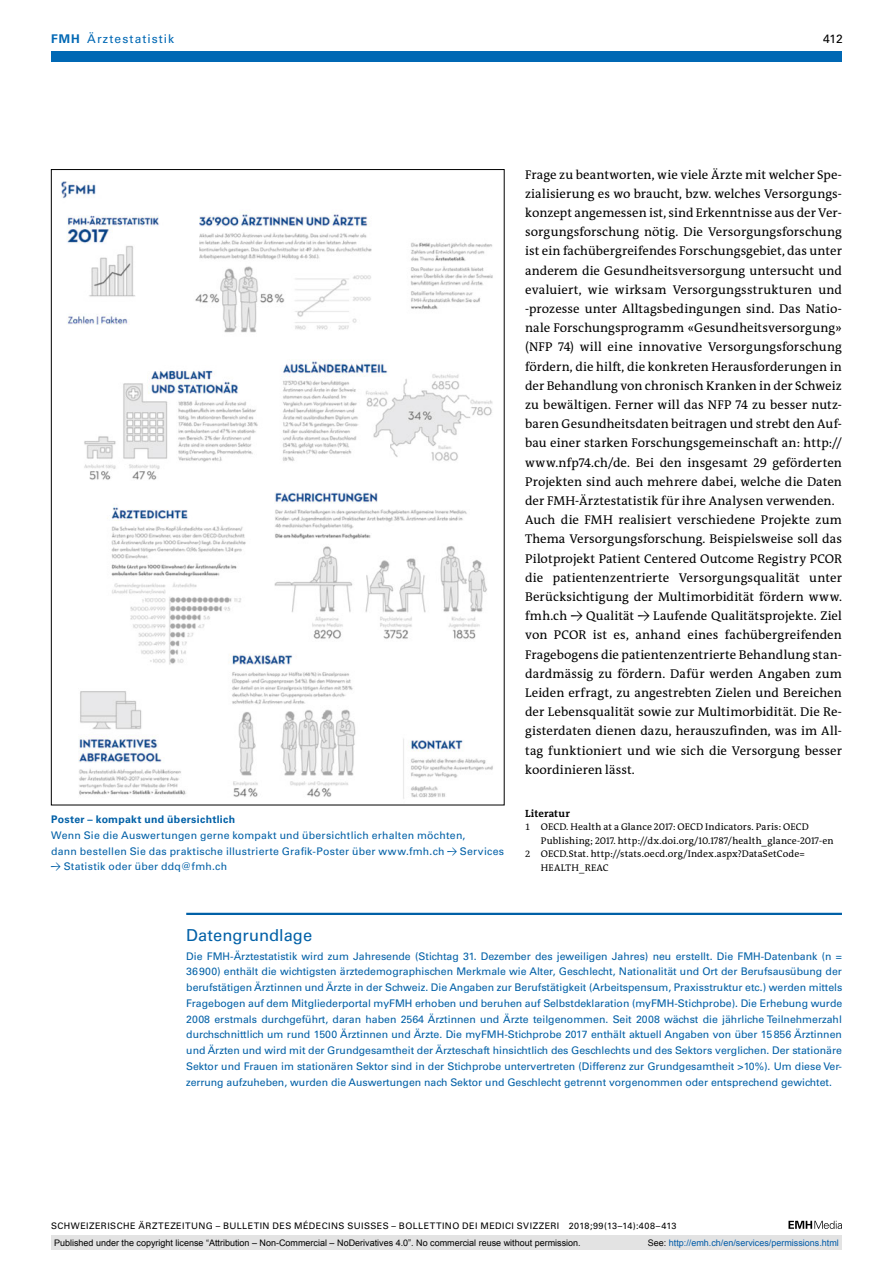
<style>
.page{position:relative;width:893px;height:1263px;background:#fff}
.page>*{position:absolute;margin:0;border:0;box-sizing:border-box;transform-origin:0 0}
.t1{font:16.5px "Univers LT Std";letter-spacing:.005em;color:#0060a7}
.t2{font:12.75px/19.2px "The Antiqua B W5 Plain";letter-spacing:.005em;color:#000}
.t3{font:12px "Univers LT Std";letter-spacing:.09em;color:#0068b4}
.t4{font:12px "Univers LT Std";color:#000}
.t5{font:10.5px/15.8px "Univers LT Std";letter-spacing:.02em;color:#0060a7}
.t6{font:700 10.5px "Univers LT Std";letter-spacing:.025em;color:#0060a7}
.t7{font:700 10.5px "The Antiqua B W7";letter-spacing:.015em;color:#000}
.t8{font:9.75px "The Antiqua B W5 Plain";letter-spacing:.015em;color:#000}
.t9{font:9px "Arial";color:#000}
.t10{font:9px "Univers LT Std";letter-spacing:.05em;color:#000}
.t11{font:9px "Arial";color:#005ba9}
.s1{font-weight:700}
.s2{font-family:"The Antiqua B W5 Plain"}
.s3{font-size:9.3px}
.s4{color:#000}
</style>
<div class="page">
<svg style="left:788px;top:1221px;width:54px;height:8px"></svg>
<div style="left:51px;top:51px;width:791px;height:11px;background:#0068b4"></div>
<img style="left:61px;top:181px;width:432px;height:618px">
<hr style="left:186px;top:913px;width:656px;height:2px;background:#0060a7">
<div style="left:51px;top:1235px;width:791px;height:15px;background:#e3e3e3"></div>
<p class="t3" style="left:51px;top:31px;width:125px"><span class="s1">FMH</span> Ärztestatistik</p>
<p class="t4" style="left:823px;top:31px;width:21px">412</p>
<p class="t6" style="left:51px;top:813px;width:185px">Poster – kompakt und übersichtlich</p>
<p class="t5" style="left:51px;top:827px;width:454px">Wenn Sie die Auswertungen gerne kompakt und übersichtlich erhalten möchten,<br>dann bestellen Sie das praktische illustrierte Grafik-Poster über www.fmh.ch <span class="s2">→</span> Services</p>
<p class="t5" style="left:51px;top:859px;width:177px"><span class="s2">→</span> Statistik oder über ddq@fmh.ch</p>
<p class="t2" style="left:525px;top:165px;width:318px">Frage zu beantworten, wie viele Ärzte mit welcher Spe&shy;zialisierung es wo braucht, bzw. welches Versorgungs&shy;konzept angemessen ist, sind Erkenntnisse aus der Ver&shy;sorgungsforschung nötig. Die Versorgungsforschung ist ein fachübergreifendes Forschungsgebiet, das unter anderem die Gesundheitsversorgung untersucht und evaluiert, wie wirksam Versorgungsstrukturen und -prozesse unter Alltagsbedingungen sind. Das Natio&shy;nale Forschungsprogramm «Gesundheitsversorgung» (NFP 74) will eine innovative Versorgungsforschung fördern, die hilft, die konkreten Herausforderungen in der Behandlung von chronisch Kranken in der Schweiz zu bewältigen. Ferner will das NFP 74 zu besser nutz&shy;baren Gesundheitsdaten beitragen und strebt den Auf&shy;bau einer starken Forschungsgemeinschaft an: http:// www.nfp74.ch/de. Bei den insgesamt 29 geförderten Projekten sind auch mehrere dabei, welche die Daten der FMH-Ärztestatistik für ihre Analysen verwenden.<br>Auch die FMH realisiert verschiedene Projekte zum Thema Versorgungsforschung. Beispielsweise soll das Pilotprojekt Patient Centered Outcome Registry PCOR die patientenzentrierte Versorgungsqualität unter Berücksichtigung der Multimorbidität fördern www. fmh.ch → Qualität → Laufende Qualitätsprojekte. Ziel von PCOR ist es, anhand eines fachübergreifenden Fragebogens die patientenzentrierte Behandlung stan&shy;dardmässig zu fördern. Dafür werden Angaben zum Leiden erfragt, zu angestrebten Zielen und Bereichen der Lebensqualität sowie zur Multimorbidität. Die Re&shy;gisterdaten dienen dazu, herauszufinden, was im All&shy;tag funktioniert und wie sich die Versorgung besser koordinieren lässt.</p>
<p class="t7" style="left:525px;top:806px;width:46px">Literatur</p>
<p class="t8" style="left:525px;top:821px;width:285px"><span class="s3">1</span> OECD. Health at a Glance 2017: OECD Indicators. Paris: OECD</p>
<p class="t8" style="left:541px;top:834px;width:294px">Publishing; 2017. http://dx.doi.org/10.1787/health_glance-2017-en</p>
<p class="t8" style="left:525px;top:848px;width:281px"><span class="s3">2</span> OECD.Stat. http://stats.oecd.org/Index.aspx?DataSetCode=</p>
<p class="t8" style="left:541px;top:861px;width:69px">HEALTH_REAC</p>
<p class="t1" style="left:186px;top:925px;width:127px">Datengrundlage</p>
<p class="t5" style="left:186px;top:948px;width:658px;text-align:justify">Die FMH-Ärztestatistik wird zum Jahresende (Stichtag 31. Dezember des jeweiligen Jahres) neu erstellt. Die FMH-Datenbank (n = 36900) enthält die wichtigsten ärztedemographischen Merkmale wie Alter, Geschlecht, Nationalität und Ort der Berufsausübung der berufstätigen Ärztinnen und Ärzte in der Schweiz. Die Angaben zur Berufstätigkeit (Arbeitspensum, Praxisstruktur etc.) werden mittels Fragebogen auf dem Mitgliederportal myFMH erhoben und beruhen auf Selbstdeklaration (myFMH-Stichprobe). Die Erhebung wurde 2008 erstmals durchgeführt, daran haben 2564 Ärztinnen und Ärzte teilgenommen. Seit 2008 wächst die jährliche Teilnehmerzahl durchschnittlich um rund 1500 Ärztinnen und Ärzte. Die myFMH-Stichprobe 2017 enthält aktuell Angaben von über 15856 Ärztinnen und Ärzten und wird mit der Grundgesamtheit der Ärzteschaft hinsichtlich des Geschlechts und des Sektors verglichen. Der stationäre Sektor und Frauen im stationären Sektor sind in der Stichprobe untervertreten (Differenz zur Grundgesamtheit &gt;10%). Um diese Ver&shy;zerrung aufzuheben, wurden die Auswertungen nach Sektor und Geschlecht getrennt vorgenommen oder entsprechend gewichtet.</p>
<p class="t10" style="left:51px;top:1220px;width:627px">SCHWEIZERISCHE ÄRZTEZEITUNG – BULLETIN DES MÉDECINS SUISSES – BOLLETTINO DEI MEDICI SVIZZERI 2018;99(13–14):408–413</p>
<p class="t9" style="left:54px;top:1237px;width:528px">Published under the copyright license “Attribution – Non-Commercial – NoDerivatives 4.0”. No commercial reuse without permission.</p>
<p class="t11" style="left:648px;top:1237px;width:193px"><span class="s4">See:</span> http://emh.ch/en/services/permissions.html</p>
</div>
